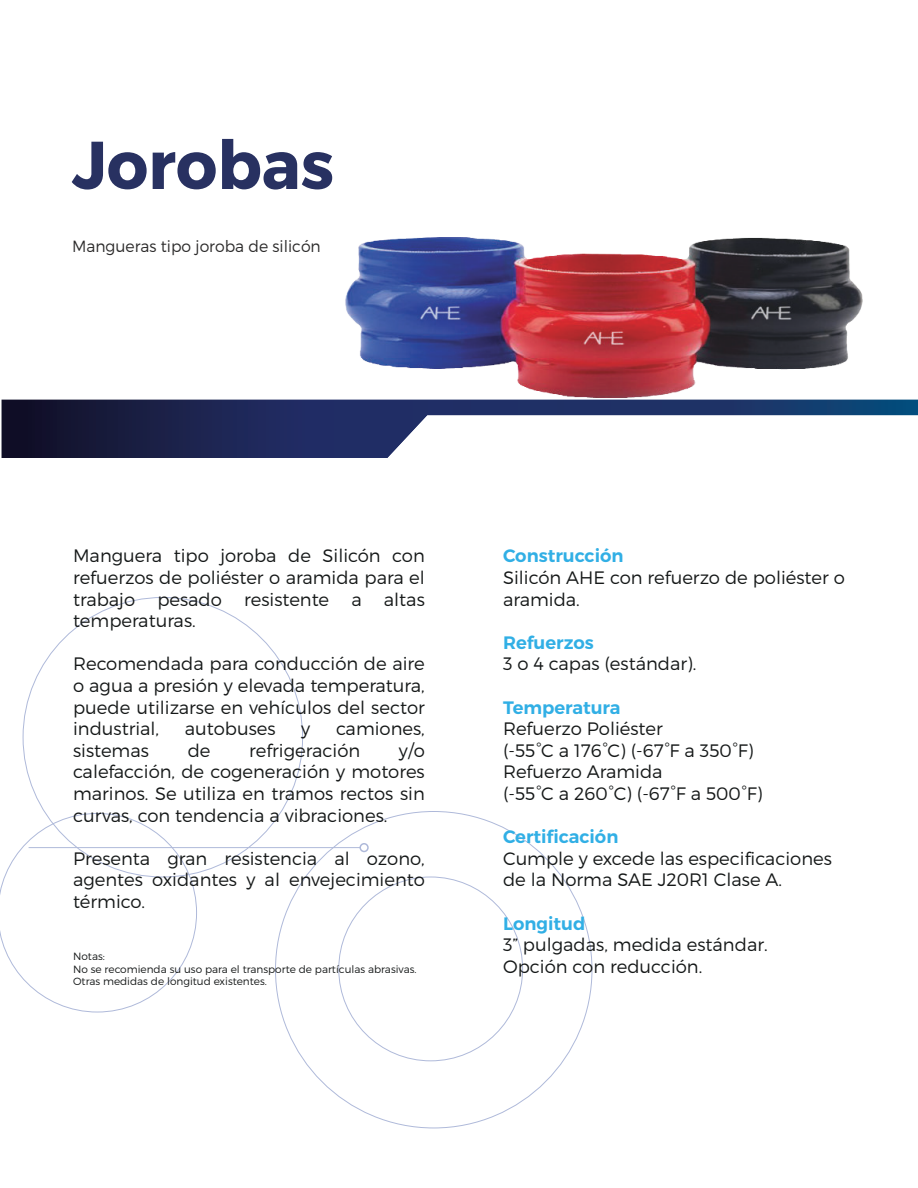
<style>
.page{position:relative;width:918px;height:1188px;background:#fff}
.page>*{position:absolute;margin:0;border:0;box-sizing:border-box;transform-origin:0 0}
.t1{font:67.5px "Trueno Bd";color:#283161;scale:.96 1}
.t2{font:18px/21.6px "Trueno Lt";color:#151818;text-align:justify}
.t3{font:18px "Trueno S Bd";color:#31afe5}
.t4{font:16.2px "Trueno Lt";color:#2b2a2a;scale:.96 1}
.t5{font:10.5px/12.6px "Trueno Lt";color:#151818}
</style>
<div class="page">
<svg style="left:0;top:813px;width:197px;height:199px"></svg>
<div style="left:359px;top:843px;width:10px;height:9px;border:2px solid #29459b;border-radius:50%"></div>
<hr style="left:29px;top:847px;width:331px;height:1px;background:#29459b">
<svg style="left:1px;top:399px;width:240px;height:59px;background:#1b1e40"></svg>
<img style="left:241px;top:237px;width:677px;height:221px">
<h1 class="t1" style="left:72px;top:136px;width:274px">Jorobas</h1>
<p class="t4" style="left:72px;top:239px;width:261px">Mangueras tipo joroba de silicón</p>
<p class="t2" style="left:73px;top:546px;width:353px">Manguera tipo joroba de Silicón con refuerzos de poliéster o aramida para el trabajo pesado resistente a altas temperaturas.</p>
<p class="t2" style="left:73px;top:654px;width:353px">Recomendada para conducción de aire o agua a presión y elevada temperatura, puede utilizarse en vehículos del sector industrial,</p>
<p class="t2" style="left:185px;top:719px;width:92px">autobuses</p>
<p class="t2" style="left:301px;top:719px;width:11px">y</p>
<p class="t2" style="left:336px;top:719px;width:90px">camiones,</p>
<p class="t2" style="left:73px;top:740px;width:353px;text-indent:326px">y/o calefacción, de cogeneración y motores marinos. Se utiliza en tramos rectos sin curvas, con tendencia a vibraciones.</p>
<p class="t2" style="left:73px;top:848px;width:353px">Presenta gran resistencia al ozono, agentes oxidantes y al envejecimiento térmico.</p>
<p class="t2" style="left:73px;top:740px;width:77px">sistemas</p>
<p class="t2" style="left:188px;top:740px;width:24px">de</p>
<p class="t2" style="left:249px;top:740px;width:113px">refrigeración</p>
<p class="t5" style="left:73px;top:951px;width:345px">Notas:<br>No se recomienda su uso para el transporte de partículas abrasivas.<br>Otras medidas de longitud existentes.</p>
<p class="t3" style="left:503px;top:548px;width:122px">Construcción</p>
<p class="t2" style="left:503px;top:568px;width:343px">Silicón AHE con refuerzo de poliéster o aramida.</p>
<p class="t3" style="left:503px;top:635px;width:92px">Refuerzos</p>
<p class="t2" style="left:503px;top:654px;width:195px">3 o 4 capas (estándar).</p>
<p class="t3" style="left:503px;top:700px;width:119px">Temperatura</p>
<p class="t2" style="left:503px;top:719px;width:261px;text-align:left">Refuerzo Poliéster<br>(-55°C a 176°C) (-67°F a 350°F)<br>Refuerzo Aramida<br>(-55°C a 260°C) (-67°F a 500°F)</p>
<p class="t3" style="left:503px;top:829px;width:117px">Certificación</p>
<p class="t2" style="left:503px;top:848px;width:330px">Cumple y excede las especificaciones de la Norma SAE J20R1 Clase A.</p>
<p class="t3" style="left:503px;top:916px;width:84px">Longitud</p>
<p class="t2" style="left:503px;top:935px;width:266px">3” pulgadas, medida estándar.<br>Opción con reducción.</p>
</div>
